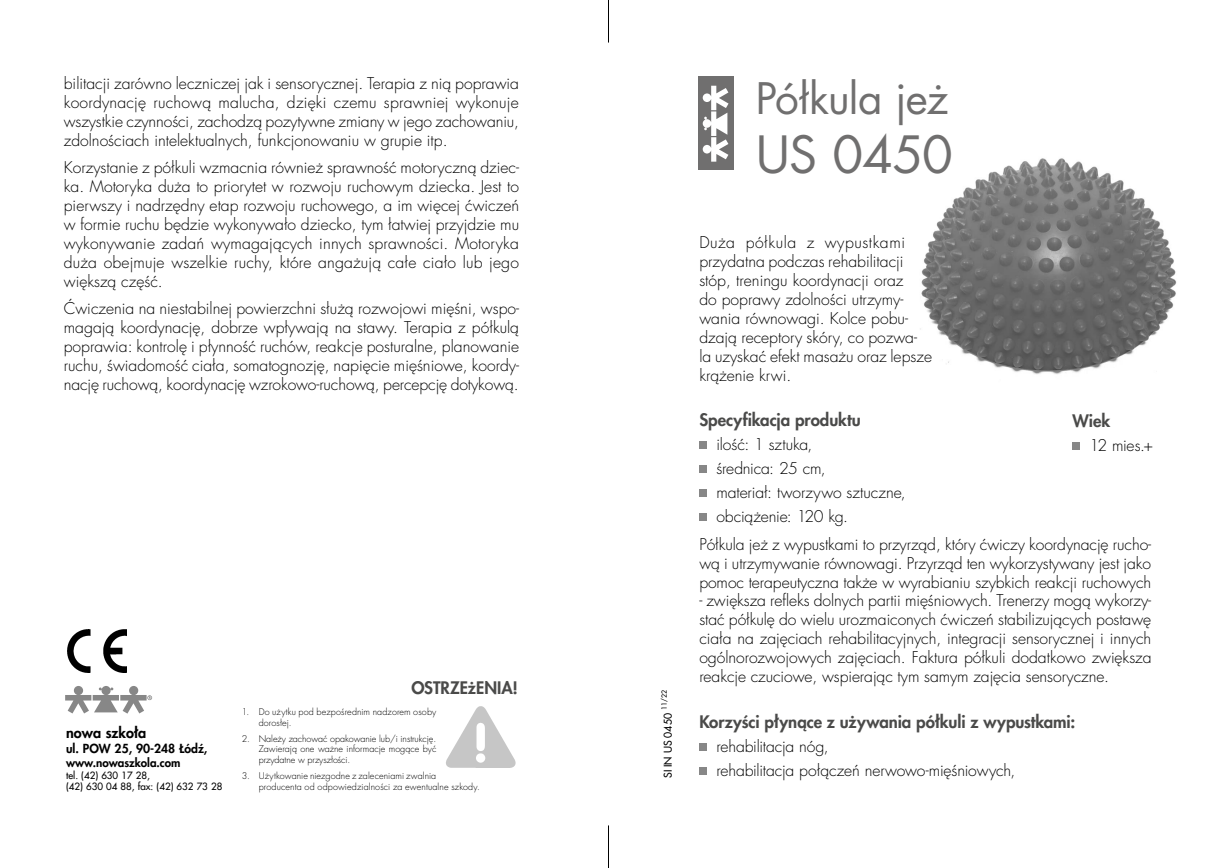
<style>
.page{position:relative;width:1217px;height:868px;background:#fff}
.page>*{position:absolute;margin:0;border:0;box-sizing:border-box;transform-origin:0 0}
.t1{font:49.95px "Futura LTS Book";letter-spacing:-.02em;color:#706f6f}
.t2{font:42.3px "Futura LTS Book";letter-spacing:-.02em;color:#706f6f}
.t3{font:800 16.8px "Futura LTS";letter-spacing:-.005em;color:#4a4a49}
.t4{font:300 15.75px/18.9px "Futura LTS";color:#000;text-align:justify}
.t5{font:800 14.4px "Futura LTS";color:#000}
.t6{font:800 12.15px "Futura LTS";color:#000}
.t7{font:800 11.55px "Futura LTS";color:#000}
.t8{font:10.5px "Futura LTS";color:#000}
.t9{font:9.75px/11.7px "Futura LTS";color:#000}
.t10{font:300 9px/10.8px "Futura LTS";letter-spacing:.005em;color:#000}
.t11{font:6.9px "Futura LTS";color:#000}
</style>
<div class="page">
<img style="left:920px;top:158px;width:257px;height:216px">
<hr style="left:608px;top:0;width:1px;height:43px;background:#000">
<hr style="left:608px;top:825px;width:1px;height:42px;background:#000">
<div style="left:699px;top:441px;width:7px;height:8px;background:#878787"></div>
<div style="left:699px;top:465px;width:7px;height:8px;background:#878787"></div>
<div style="left:699px;top:489px;width:7px;height:8px;background:#878787"></div>
<div style="left:699px;top:513px;width:7px;height:8px;background:#878787"></div>
<div style="left:699px;top:743px;width:7px;height:7px;background:#878787"></div>
<div style="left:699px;top:767px;width:7px;height:7px;background:#878787"></div>
<div style="left:697px;top:77px;width:36px;height:93px;background:#706f6f"></div>
<svg style="left:702px;top:86px;width:26px;height:76px"></svg>
<img style="left:67px;top:629px;width:59px;height:43px">
<img style="left:446px;top:706px;width:70px;height:62px">
<svg style="left:65px;top:686px;width:87px;height:27px"></svg>
<div style="left:1072px;top:442px;width:7px;height:8px;background:#878787"></div>
<p class="t4" style="left:64px;top:74px;width:456px">bilitacji zarówno leczniczej jak i sensorycznej. Terapia z nią poprawia koordynację ruchową malucha, dzięki czemu sprawniej wykonuje wszystkie czynności, zachodzą pozytywne zmiany w jego zachowaniu, zdolnościach intelektualnych, funkcjonowaniu w grupie itp.</p>
<p class="t4" style="left:64px;top:158px;width:456px">Korzystanie z półkuli wzmacnia również sprawność motoryczną dziec&shy;ka. Motoryka duża to priorytet w rozwoju ruchowym dziecka. Jest to pierwszy i nadrzędny etap rozwoju ruchowego, a im więcej ćwiczeń w formie ruchu będzie wykonywało dziecko, tym łatwiej przyjdzie mu wykonywanie zadań wymagających innych sprawności. Motoryka duża obejmuje wszelkie ruchy, które angażują całe ciało lub jego większą część.</p>
<p class="t4" style="left:64px;top:299px;width:456px">Ćwiczenia na niestabilnej powierzchni służą rozwojowi mięśni, wspo&shy;magają koordynację, dobrze wpływają na stawy. Terapia z półkulą poprawia: kontrolę i płynność ruchów, reakcje posturalne, planowanie ruchu, świadomość ciała, somatognozję, napięcie mięśniowe, koordy&shy;nację ruchową, koordynację wzrokowo-ruchową, percepcję dotykową.</p>
<p class="t5" style="left:66px;top:723px;width:82px">nowa szko³a</p>
<p class="t6" style="left:66px;top:740px;width:143px">ul. POW 25, 90-248 £ódŸ,</p>
<p class="t7" style="left:66px;top:754px;width:116px">www.nowaszkola.com</p>
<p class="t9" style="left:66px;top:769px;width:158px">tel. (42) 630 17 28,<br>(42) 630 04 88, fax: (42) 632 73 28</p>
<p class="t3" style="left:411px;top:676px;width:108px">OSTRZE¿ENIA!</p>
<p class="t10" style="left:259px;top:706px;width:179px;text-indent:-17px">1. Do u¿ytku pod bezpoœrednim nadzorem osoby doros³ej.</p>
<p class="t10" style="left:259px;top:733px;width:179px;text-align:justify;text-indent:-17px">2. Nale¿y zachowaæ opakowanie lub/i instrukcjê.<br>Zawieraj¹ one wa¿ne informacje mog¹ce byæ przydatne w przysz³oœci.</p>
<p class="t10" style="left:259px;top:770px;width:223px;text-indent:-17px">3. Użytkowanie niezgodne z zaleceniami zwalnia producenta od odpowiedzialnoœci za ewentualne szkody.</p>
<p class="t11" style="left:659px;top:710px;width:21px;rotate:-90deg">11/22</p>
<p class="t8" style="left:660px;top:778px;width:66px;rotate:-90deg">SI IN US 0450</p>
<h2 class="t2" style="left:755px;top:72px;width:194px">Półkula jeż</h2>
<h1 class="t1" style="left:755px;top:122px;width:198px">US 0450</h1>
<p class="t4" style="left:699px;top:233px;width:234px;text-align:left">Duża półkula z wypustkami przydatna podczas rehabilitacji stóp, treningu koordynacji oraz<br>do poprawy zdolności utrzymy&shy;wania równowagi. Kolce pobu&shy;dzają receptory skóry, co pozwa&shy;la uzyskać efekt masażu oraz lepsze krążenie krwi.</p>
<p class="t3" style="left:699px;top:409px;width:163px">Specyfikacja produktu</p>
<p class="t4" style="left:716px;top:433px;width:191px;line-height:24px;text-align:left">ilość: 1 sztuka,<br>średnica: 25 cm,<br>materiał: tworzywo sztuczne, obciążenie: 120 kg.</p>
<p class="t4" style="left:699px;top:535px;width:453px">Półkula jeż z wypustkami to przyrząd, który ćwiczy koordynację rucho&shy;wą i utrzymywanie równowagi. Przyrząd ten wykorzystywany jest jako pomoc terapeutyczna także w wyrabianiu szybkich reakcji ruchowych</p>
<p class="t4" style="left:699px;top:591px;width:453px">- zwiększa refleks dolnych partii mięśniowych. Trenerzy mogą wykorzy&shy;stać półkulę do wielu urozmaiconych ćwiczeń stabilizujących postawę ciała na zajęciach rehabilitacyjnych, integracji sensorycznej i innych ogólnorozwojowych zajęciach. Faktura półkuli dodatkowo zwiększa reakcje czuciowe, wspierając tym samym zajęcia sensoryczne.</p>
<p class="t3" style="left:699px;top:710px;width:377px">Korzyści płynące z używania półkuli z wypustkami:</p>
<p class="t4" style="left:716px;top:734px;width:300px;line-height:24px">rehabilitacja nóg,<br>rehabilitacja połączeń nerwowo-mięśniowych,</p>
<p class="t3" style="left:1072px;top:409px;width:39px">Wiek</p>
<p class="t4" style="left:1089px;top:436px;width:65px">12 mies.+</p>
</div>
